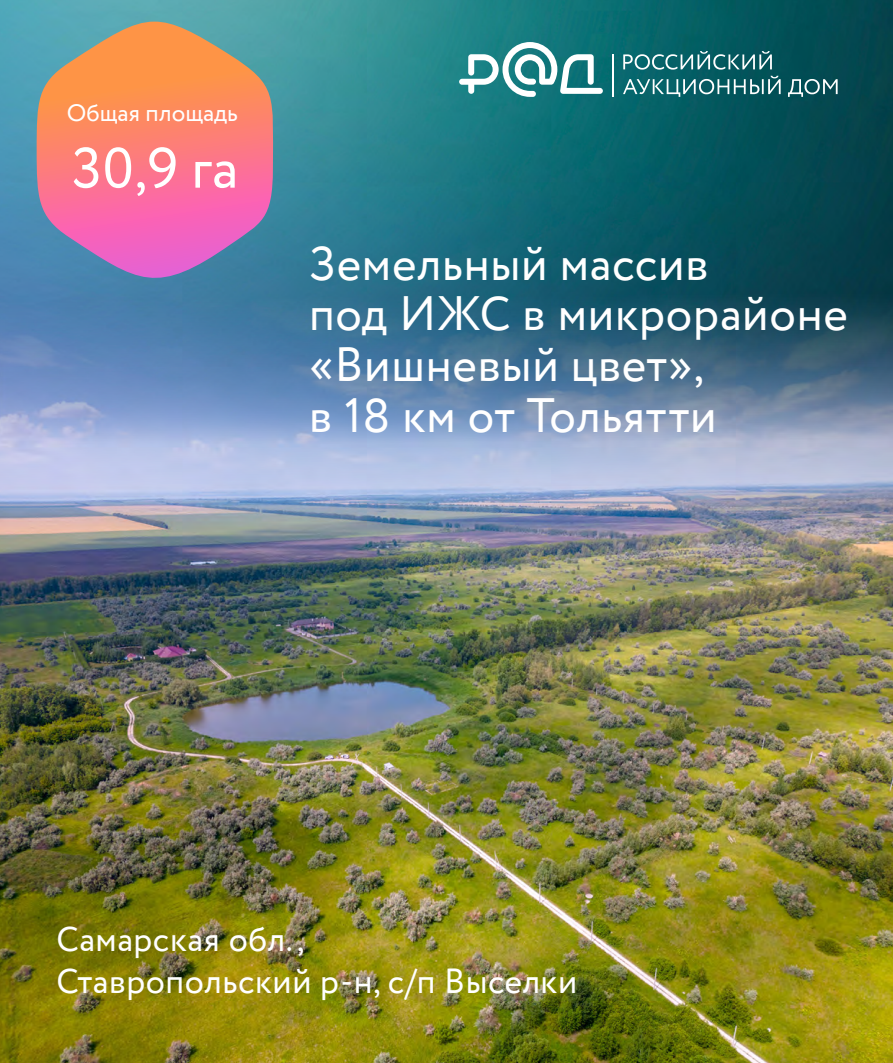
<style>
.page{position:relative;width:893px;height:1063px;background:#fff}
.page>*{position:absolute;margin:0;border:0;box-sizing:border-box;transform-origin:0 0}
.t1{font:57.15px "Circe";color:#fff}
.text_basic{font:48.15px/50.8px "Circe";letter-spacing:.015em;color:#fff}
.text_basic-2{font:34.95px/41.8px "Circe";letter-spacing:.015em;color:#fff}
.t2{font:24.15px "Circe";color:#fff}
</style>
<div class="page">
<img style="left:0;top:0;width:893px;height:264px">
<img style="left:0;top:264px;width:893px;height:799px">
<svg style="left:623px;top:51px;width:149px;height:19px;background:#428489"></svg>
<svg style="left:623px;top:76px;width:215px;height:21px;background:#397b80"></svg>
<hr style="left:612px;top:54px;width:2px;height:43px;background:#fff">
<svg style="left:459px;top:42px;width:144px;height:55px"></svg>
<svg style="left:37px;top:22px;width:241px;height:274px;background:#c9818a"></svg>
<p class="t2" style="left:67px;top:97px;width:173px">Общая площадь</p>
<p class="t1" style="left:72px;top:130px;width:168px">30,9 га</p>
<p class="text_basic" style="left:309px;top:239px;width:540px">Земельный массив<br>под ИЖС в микрорайоне «Вишневый цвет»,<br>в 18 км от Тольятти</p>
<p class="text_basic-2" style="left:57px;top:920px;width:522px">Самарская обл.,<br>Ставропольский р-н, с/п Выселки</p>
</div>
